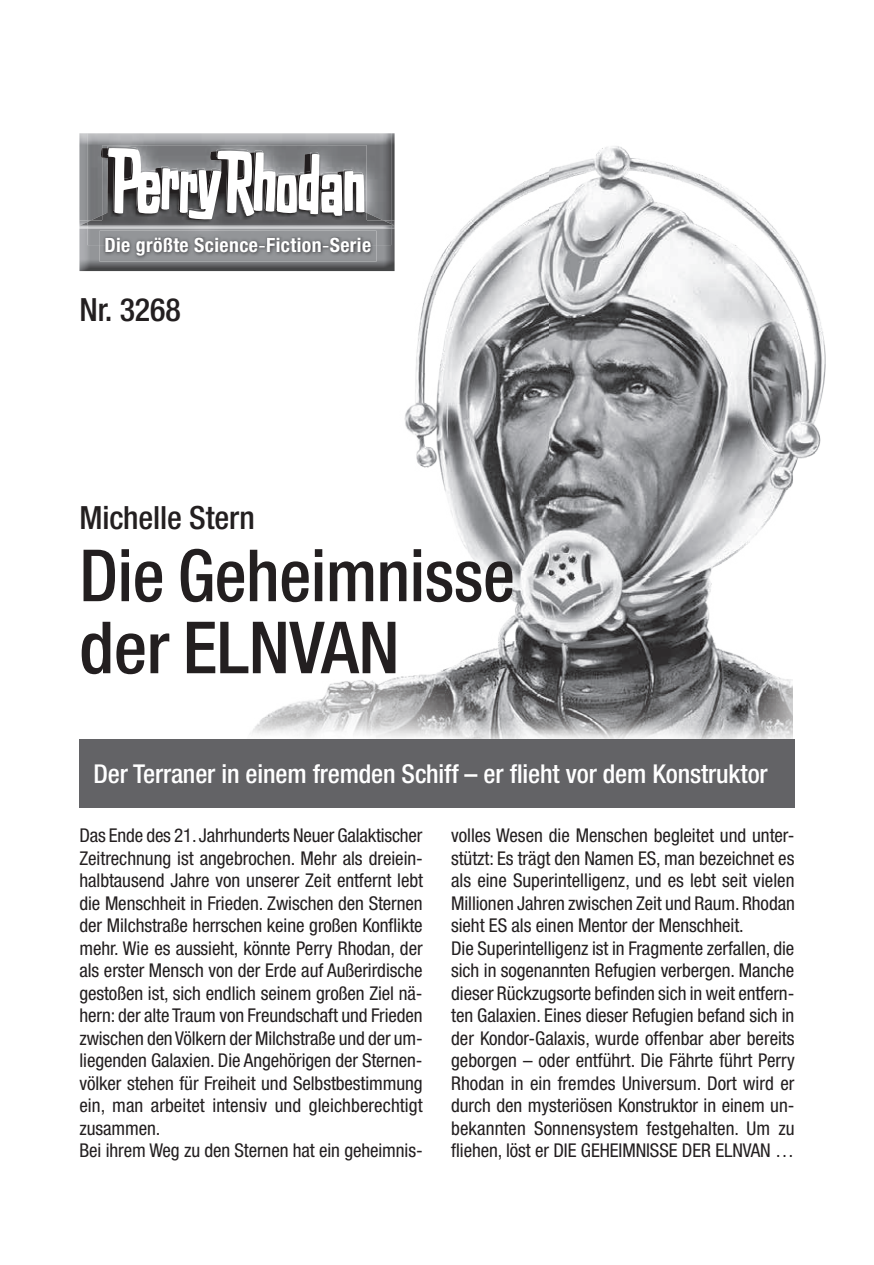
<style>
.page{position:relative;width:874px;height:1265px;background:#fff}
.page>*{position:absolute;margin:0;border:0;box-sizing:border-box;transform-origin:0 0}
.t1{font:500 condensed 72px/72px "Helvetica Neue LT Pro";letter-spacing:-.005em;color:#231f20;scale:.96 1}
.t2{font:500 condensed 32px "Helvetica Neue LT Pro";letter-spacing:-.005em;color:#231f20}
.t3{font:500 condensed 26px "Helvetica Neue LT Pro";letter-spacing:-.005em;color:#fff}
.t4{font:700 condensed 19.8px "Helvetica Neue";letter-spacing:.02em;color:#fff}
.t5{font:condensed 19px/22.4px "Helvetica Neue LT Pro";letter-spacing:-.005em;color:#231f20}
</style>
<div class="page">
<img style="left:79px;top:133px;width:8px;height:87px">
<img style="left:79px;top:220px;width:145px;height:51px">
<img style="left:100px;top:245px;width:124px;height:16px">
<img style="left:105px;top:245px;width:119px;height:11px">
<img style="left:87px;top:133px;width:137px;height:112px">
<img style="left:80px;top:222px;width:7px;height:3px">
<img style="left:91px;top:213px;width:11px;height:7px">
<img style="left:87px;top:220px;width:15px;height:5px">
<svg style="left:100px;top:148px;width:2px;height:10px"></svg>
<img style="left:102px;top:145px;width:122px;height:3px">
<img style="left:107px;top:146px;width:48px;height:2px">
<img style="left:102px;top:148px;width:122px;height:77px">
<svg style="left:108px;top:148px;width:116px;height:72px"></svg>
<img style="left:224px;top:133px;width:568px;height:606px">
<img style="left:549px;top:136px;width:277px;height:440px">
<div style="left:79px;top:739px;width:715px;height:68px;background:#636366"></div>
<p class="t4" style="left:104px;top:233px;width:268px">Die größte Science Fiction Serie</p>
<p class="t4" style="left:258px;top:233px;width:9px">-</p>
<p class="t4" style="left:322px;top:233px;width:9px">-</p>
<h2 class="t2" style="left:79px;top:290px;width:103px">Nr. 3268</h2>
<h2 class="t2" style="left:79px;top:498px;width:177px">Michelle Stern</h2>
<h1 class="t1" style="left:79px;top:538px;width:455px">Die Geheimnisse der ELNVAN</h1>
<h3 class="t3" style="left:94px;top:758px;width:675px">Der Terraner in einem fremden Schiff – er flieht vor dem Konstruktor</h3>
<p class="t5" style="left:79px;top:823px;width:345px">Das Ende des 21. Jahrhunderts Neuer Galaktischer Zeitrechnung ist angebrochen. Mehr als dreiein&shy;halbtausend Jahre von unserer Zeit entfernt lebt die Menschheit in Frieden. Zwischen den Sternen der Milchstraße herrschen keine großen Konflikte mehr. Wie es aussieht, könnte Perry Rhodan, der als erster Mensch von der Erde auf Außerirdische gestoßen ist, sich endlich seinem großen Ziel nä&shy;hern: der alte Traum von Freundschaft und Frieden zwischen den Völkern der Milchstraße und der um&shy;liegenden Galaxien. Die Angehörigen der Sternen&shy;völker stehen für Freiheit und Selbstbestimmung ein, man arbeitet intensiv und gleichberechtigt zusammen.<br>Bei ihrem Weg zu den Sternen hat ein geheimnis-</p>
<p class="t5" style="left:451px;top:823px;width:345px">volles Wesen die Menschen begleitet und unter&shy;stützt: Es trägt den Namen ES, man bezeichnet es als eine Superintelligenz, und es lebt seit vielen Millionen Jahren zwischen Zeit und Raum. Rhodan sieht ES als einen Mentor der Menschheit.<br>Die Superintelligenz ist in Fragmente zerfallen, die sich in sogenannten Refugien verbergen. Manche dieser Rückzugsorte befinden sich in weit entfern&shy;ten Galaxien. Eines dieser Refugien befand sich in der Kondor-Galaxis, wurde offenbar aber bereits geborgen – oder entführt. Die Fährte führt Perry Rhodan in ein fremdes Universum. Dort wird er durch den mysteriösen Konstruktor in einem un&shy;bekannten Sonnensystem festgehalten. Um zu fliehen, löst er DIE GEHEIMNISSE DER ELNVAN …</p>
</div>
